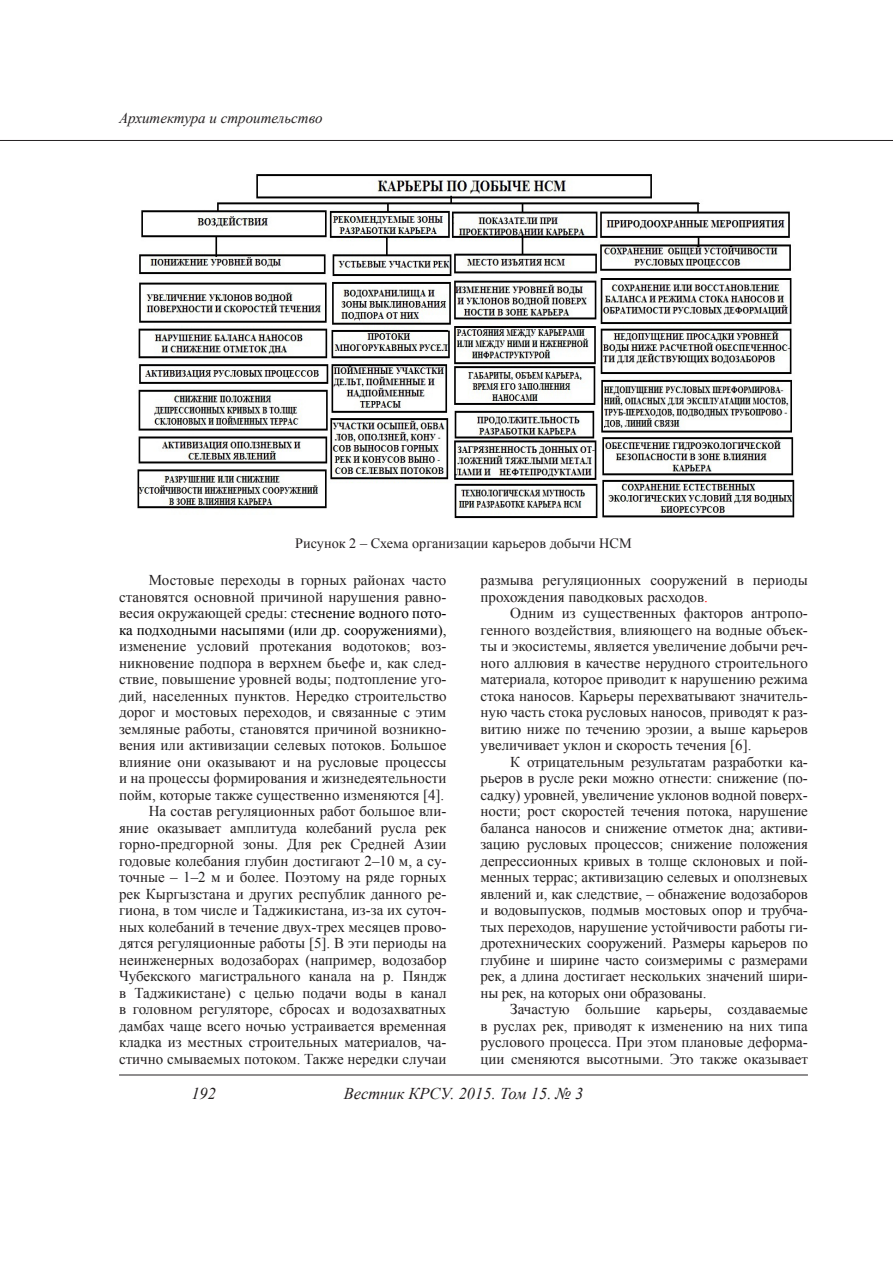
<style>
.page{position:relative;width:893px;height:1263px;background:#fff}
.page>*{position:absolute;margin:0;border:0;box-sizing:border-box;transform-origin:0 0}
.t1{font:italic 16.5px "Times New Roman";color:#231f20}
.основа{font:15px/16.5px "Times New Roman Uni Toktom";color:#231f20;text-align:justify}
.t2{font:italic 15px "Times New Roman";color:#231f20}
.подрисуноч{font:14.25px "Times New Roman Uni Toktom";color:#231f20}
.s1{color:#000}
.s2{color:#f00}
</style>
<div class="page">
<hr style="left:119px;top:1075px;width:689px;height:1px;background:#231f20">
<hr style="left:0;top:140px;width:893px;height:1px;background:#231f20">
<img style="left:137px;top:174px;width:658px;height:345px">
<p class="t2" style="left:119px;top:108px;width:205px">Архитектура и строительство</p>
<p class="подрисуноч" style="left:295px;top:534px;width:338px">Рисунок 2 – Схема организации карьеров добычи НСМ</p>
<p class="основа" style="left:119px;top:571px;width:329px;text-indent:30px">Мостовые переходы в горных районах часто становятся основной причиной нарушения равно&shy;весия окружающей среды: с<span class="s1">теснение водного пото&shy;ка подходными насыпями (или др. сооружениями), </span>изменение условий протекания водотоков; воз&shy;никновение подпора в верхнем бьефе и, как след&shy;ствие, повышение уровней воды; подтопление уго&shy;дий, населенных пунктов. Нередко строительство дорог и мостовых переходов, и связанные с этим земляные работы, становятся причиной возникно&shy;вения или активизации селевых потоков. Большое влияние они оказывают и на русловые процессы и на процессы формирования и жизнедеятельности пойм, которые также существенно изменяются [4].</p>
<p class="основа" style="left:119px;top:802px;width:329px;text-indent:30px">На состав регуляционных работ большое вли&shy;яние оказывает амплитуда колебаний русла рек горно-предгорной зоны. Для рек Средней Азии годовые колебания глубин достигают 2–10 м, а су&shy;точные – 1–2 м и более. Поэтому на ряде горных рек Кыргызстана и других республик данного ре&shy;гиона, в том числе и Таджикистана, из-за их суточ&shy;ных колебаний в течение двух-трех месяцев прово&shy;дятся регуляционные работы [5]. В эти периоды на неинженерных водозаборах (например, водозабор Чубекского магистрального канала на р. Пяндж в Таджикистане) с целью подачи воды в канал в головном регуляторе, сбросах и водозахватных дамбах чаще всего ночью устраивается временная кладка из местных строительных материалов, ча&shy;стично смываемых потоком. Также нередки случаи</p>
<p class="основа" style="left:480px;top:571px;width:329px">размыва регуляционных сооружений в периоды прохождения паводковых расходов<span class="s2">.</span></p>
<p class="основа" style="left:480px;top:604px;width:329px;text-indent:30px">Одним из существенных факторов антропо&shy;генного воздействия, влияющего на водные объек&shy;ты и экосистемы, является увеличение добычи реч&shy;ного аллювия в качестве нерудного строительного материала, которое приводит к нарушению режима стока наносов. Карьеры перехватывают значитель&shy;ную часть стока русловых наносов, приводят к раз&shy;витию ниже по течению эрозии, а выше карьеров увеличивает уклон и скорость течения [6].</p>
<p class="основа" style="left:480px;top:753px;width:329px;text-indent:30px">К отрицательным результатам разработки ка&shy;рьеров в русле реки можно отнести: снижение (по&shy;садку) уровней, увеличение уклонов водной поверх&shy;ности; рост скоростей течения потока, нарушение баланса наносов и снижение отметок дна; активи&shy;зацию русловых процессов; снижение положения депрессионных кривых в толще склоновых и пой&shy;менных террас; активизацию селевых и оползневых явлений и, как следствие, – обнажение водозаборов и водовыпусков, подмыв мостовых опор и трубча&shy;тых переходов, нарушение устойчивости работы ги&shy;дротехнических сооружений. Размеры карьеров по глубине и ширине часто соизмеримы с размерами рек, а длина достигает нескольких значений шири&shy;ны рек, на которых они образованы.</p>
<p class="основа" style="left:480px;top:1000px;width:329px;text-indent:30px">Зачастую большие карьеры, создаваемые в руслах рек, приводят к изменению на них типа руслового процесса. При этом плановые деформа&shy;ции сменяются высотными. Это также оказывает</p>
<p class="t1" style="left:191px;top:1082px;width:26px">192</p>
<p class="t1" style="left:344px;top:1082px;width:241px">Вестник КРСУ. 2015. Том 15. № 3</p>
</div>
